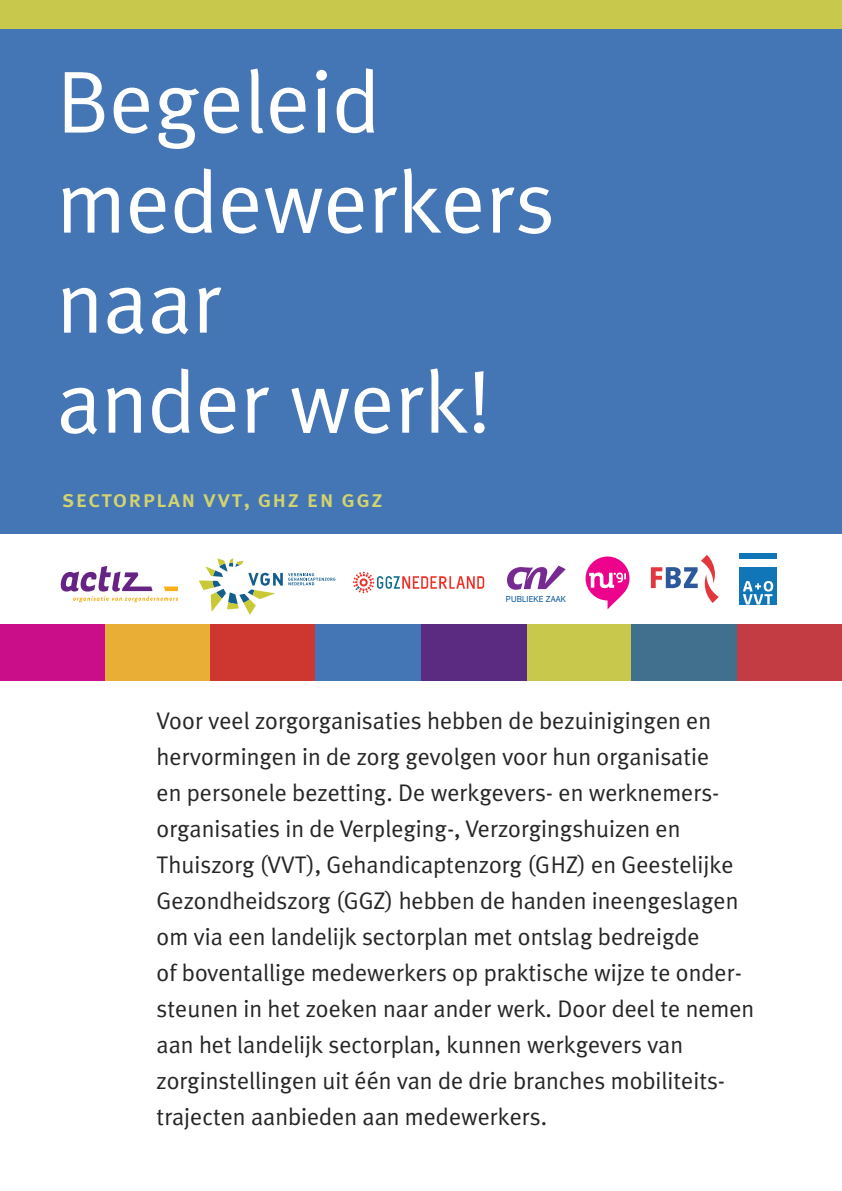
<style>
.page{position:relative;width:842px;height:1191px;background:#fff}
.page>*{position:absolute;margin:0;border:0;box-sizing:border-box;transform-origin:0 0}
.t1{font:88px/100px "Meta Plus Normal";color:#fff}
.t2{font:24px/36px "Meta Plus Normal";color:#272627}
.t3{font:24px "Meta Plus Medium Caps";letter-spacing:.05em;color:#d3d370}
.t4{font:8.4px "Helvetica Neue";letter-spacing:.025em;color:#01529b;scale:.9 1}
</style>
<div class="page">
<div style="left:0;top:28px;width:842px;height:506px;background:#4475b4"></div>
<div style="left:0;top:0;width:842px;height:28px;background:#c8c84d"></div>
<div style="left:0;top:624px;width:105px;height:56px;background:#ca0d89"></div>
<div style="left:105px;top:624px;width:105px;height:56px;background:#e9ae35"></div>
<div style="left:737px;top:624px;width:105px;height:56px;background:#c33c44"></div>
<div style="left:210px;top:624px;width:106px;height:56px;background:#ce3730"></div>
<div style="left:526px;top:624px;width:105px;height:56px;background:#c8c84d"></div>
<div style="left:421px;top:624px;width:105px;height:56px;background:#5b2b82"></div>
<div style="left:316px;top:624px;width:105px;height:56px;background:#4475b4"></div>
<div style="left:631px;top:624px;width:106px;height:56px;background:#40708e"></div>
<svg style="left:651px;top:555px;width:68px;height:48px"></svg>
<svg style="left:199px;top:558px;width:136px;height:56px"></svg>
<svg style="left:61px;top:566px;width:117px;height:36px"></svg>
<svg style="left:507px;top:565px;width:59px;height:25px"></svg>
<svg style="left:353px;top:571px;width:131px;height:22px"></svg>
<div style="left:739px;top:566px;width:38px;height:38px;background:#1176b7"></div>
<div style="left:739px;top:553px;width:38px;height:6px;background:#1176b7"></div>
<svg style="left:743px;top:581px;width:30px;height:23px"></svg>
<svg style="left:586px;top:556px;width:43px;height:53px"></svg>
<h1 class="t1" style="left:57px;top:52px;width:500px">Begeleid medewerkers naar<br>ander werk!</h1>
<p class="t3" style="left:62px;top:485px;width:322px">sectorplan vvt, ghz en ggz</p>
<p class="t4" style="left:506px;top:595px;width:68px">PUBLIEKE ZAAK</p>
<p class="t2" style="left:157px;top:703px;width:599px">Voor veel zorgorganisaties hebben de bezuinigingen en hervormingen in de zorg gevolgen voor hun organisatie<br>en personele bezetting. De werkgevers- en werknemers&shy;organisaties in de Verpleging-, Verzorgingshuizen en Thuiszorg (VVT), Gehandicaptenzorg (GHZ) en Geestelijke Gezondheidszorg (GGZ) hebben de handen ineengeslagen om via een landelijk sectorplan met ontslag bedreigde<br>of boventallige medewerkers op praktische wijze te onder&shy;steunen in het zoeken naar ander werk. Door deel te nemen aan het landelijk sectorplan, kunnen werkgevers van zorginstellingen uit één van de drie branches mobiliteits&shy;trajecten aanbieden aan medewerkers.</p>
</div>
